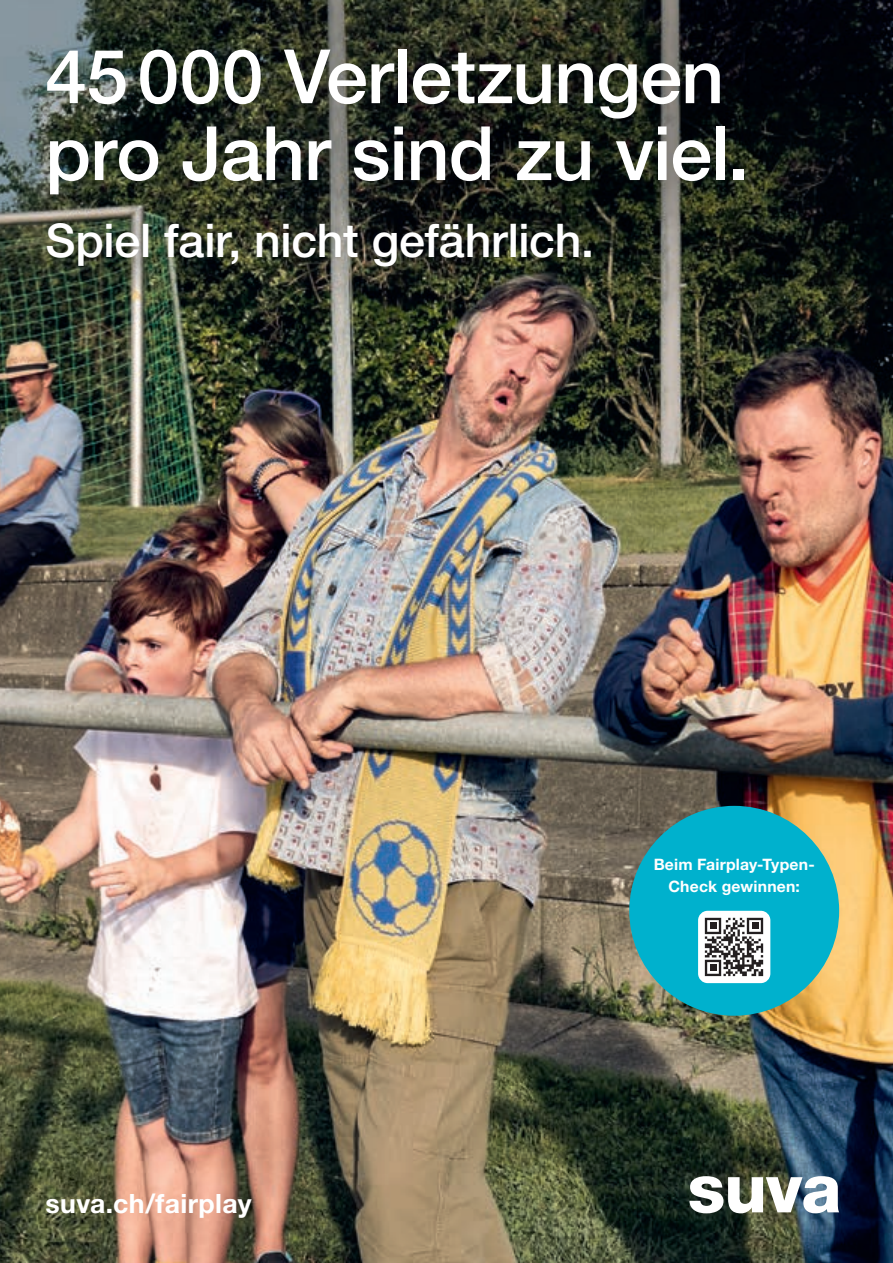
<style>
.page{position:relative;width:893px;height:1263px;background:#fff}
.page>*{position:absolute;margin:0;border:0;box-sizing:border-box;transform-origin:0 0}
.t1{font:500 75px/76.8px "Helvetica Neue LT Std";letter-spacing:-.01em;color:#fff}
.t2{font:500 46.5px "Helvetica Neue LT Std";letter-spacing:-.005em;color:#fff}
.t3{font:700 26.7px "Helvetica Neue LT Std";letter-spacing:.015em;color:#fff}
.t4{font:700 15.75px/21.3px "Helvetica Neue LT Std";letter-spacing:.015em;color:#fff;text-align:center}
</style>
<div class="page">
<img style="left:0;top:0;width:893px;height:1263px">
<svg style="left:689px;top:1176px;width:150px;height:37px"></svg>
<div style="left:629px;top:806px;width:210px;height:210px;background:#00b1cd;border-radius:50%"></div>
<div style="left:698px;top:911px;width:72px;height:72px;background:#fff;border-radius:10px"></div>
<svg style="left:705px;top:918px;width:58px;height:58px"></svg>
<p class="t1" style="left:45px;top:37px;width:705px">45000 Verletzungen pro Jahr sind zu viel.</p>
<p class="t2" style="left:45px;top:213px;width:550px">Spiel fair, nicht gefährlich.</p>
<p class="t3" style="left:45px;top:1187px;width:208px">suva.ch/fairplay</p>
<p class="t4" style="left:654px;top:854px;width:163px">Beim Fairplay-Typen-<br>Check gewinnen:</p>
</div>
